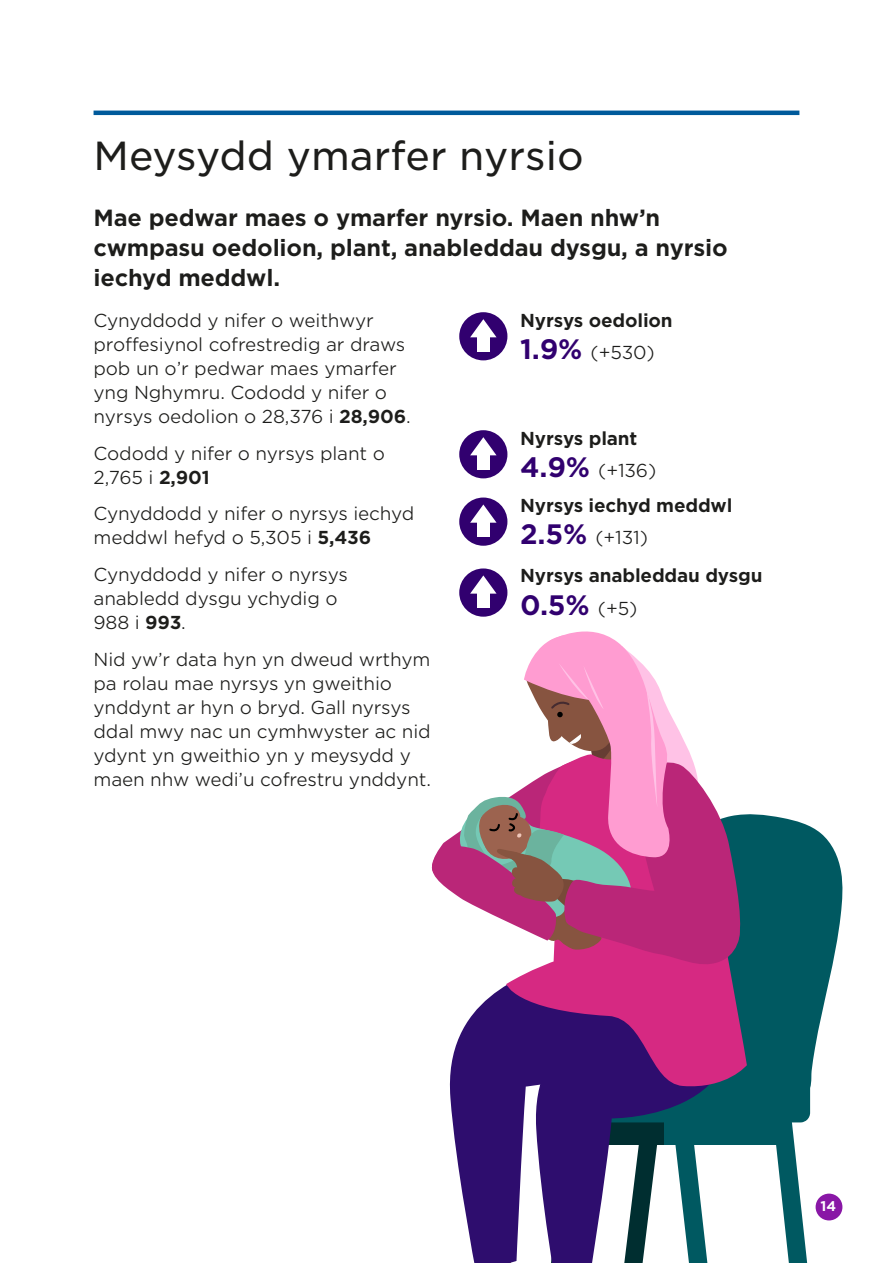
<style>
.page{position:relative;width:893px;height:1263px;background:#fff}
.page>*{position:absolute;margin:0;border:0;box-sizing:border-box;transform-origin:0 0}
.Heading{font:39px "Gotham S Sm";color:#1d1d1b}
.Stat_numbers_negativ{font:700 27px "Gotham S Sm";color:#31006f}
.Lead_in{font:700 22.5px/30px "Gotham S Sm";letter-spacing:-.01em;color:#1d1d1b}
.Body_copy_split{font:300 18px/24px "Gotham S Sm";letter-spacing:-.01em;color:#1d1d1b}
.Body_copy_split-2{font:700 18px "Gotham S Sm";letter-spacing:-.01em;color:#1d1d1b}
.Stat_numbers_positiv{font:300 18px "Gotham S Sm";letter-spacing:-.01em;color:#1d1d1b}
.t1{font:700 13.5px "Gotham S Sm";color:#fff}
.s1{font-weight:700}
.s2{font-weight:700;font-size:27px;color:#31006f}
.s3{font-weight:300;font-size:18px;color:#1d1d1b}
</style>
<div class="page">
<div style="left:816px;top:1193px;width:26px;height:27px;background:#8917a6;border-radius:50%"></div>
<hr style="left:94px;top:111px;width:705px;height:4px;background:#005a9b">
<div style="left:459px;top:312px;width:48px;height:48px;background:#31006f;border-radius:50%"></div>
<svg style="left:470px;top:319px;width:27px;height:18px"></svg>
<div style="left:477px;top:331px;width:13px;height:20px;background:#fff"></div>
<div style="left:459px;top:430px;width:48px;height:48px;background:#31006f;border-radius:50%"></div>
<svg style="left:470px;top:437px;width:27px;height:18px"></svg>
<div style="left:477px;top:449px;width:13px;height:20px;background:#fff"></div>
<div style="left:459px;top:497px;width:48px;height:49px;background:#31006f;border-radius:50%"></div>
<svg style="left:470px;top:504px;width:27px;height:19px"></svg>
<div style="left:477px;top:516px;width:13px;height:20px;background:#fff"></div>
<div style="left:459px;top:568px;width:48px;height:49px;background:#31006f;border-radius:50%"></div>
<svg style="left:470px;top:575px;width:27px;height:19px"></svg>
<div style="left:477px;top:587px;width:13px;height:20px;background:#fff"></div>
<svg style="left:747px;top:814px;width:96px;height:279px;fill:#005961"></svg>
<svg style="left:785px;top:1077px;width:25px;height:186px"></svg>
<svg style="left:449px;top:955px;width:316px;height:308px;fill:#2e0d6e"></svg>
<svg style="left:530px;top:958px;width:255px;height:305px"></svg>
<svg style="left:506px;top:814px;width:241px;height:275px;background:#8a2279"></svg>
<svg style="left:431px;top:631px;width:315px;height:338px"></svg>
<h1 class="Heading" style="left:94px;top:130px;width:492px">Meysydd ymarfer nyrsio</h1>
<p class="Lead_in" style="left:94px;top:202px;width:636px">Mae pedwar maes o ymarfer nyrsio. Maen nhw’n cwmpasu oedolion, plant, anableddau dysgu, a nyrsio iechyd meddwl.</p>
<p class="Body_copy_split" style="left:94px;top:308px;width:319px">Cynyddodd y nifer o weithwyr proffesiynol cofrestredig ar draws pob un o’r pedwar maes ymarfer yng Nghymru. Cododd y nifer o nyrsys oedolion o 28,376 i <span class="s1">28,906</span>.</p>
<p class="Body_copy_split" style="left:94px;top:441px;width:293px">Cododd y nifer o nyrsys plant o<br>2,765 i <span class="s1">2,901</span></p>
<p class="Body_copy_split" style="left:94px;top:501px;width:322px">Cynyddodd y nifer o nyrsys iechyd meddwl hefyd o 5,305 i <span class="s1">5,436</span></p>
<p class="Body_copy_split" style="left:94px;top:562px;width:256px">Cynyddodd y nifer o nyrsys anabledd dysgu ychydig o<br>988 i <span class="s1">993</span>.</p>
<p class="Body_copy_split" style="left:94px;top:647px;width:339px">Nid yw’r data hyn yn dweud wrthym pa rolau mae nyrsys yn gweithio ynddynt ar hyn o bryd. Gall nyrsys ddal mwy nac un cymhwyster ac nid ydynt yn gweithio yn y meysydd y maen nhw wedi’u cofrestru ynddynt.</p>
<p class="Body_copy_split-2" style="left:520px;top:308px;width:154px">Nyrsys oedolion</p>
<p class="Stat_numbers_positiv" style="left:520px;top:341px;width:136px"><span class="s2">1.9%</span> (+530)</p>
<p class="Body_copy_split-2" style="left:520px;top:426px;width:119px">Nyrsys plant</p>
<p class="Stat_numbers_positiv" style="left:520px;top:459px;width:138px"><span class="s2">4.9%</span> (+136)</p>
<p class="Body_copy_split-2" style="left:520px;top:493px;width:214px">Nyrsys iechyd meddwl</p>
<p class="Stat_numbers_positiv" style="left:520px;top:526px;width:129px"><span class="s2">2.5%</span> (+131)</p>
<p class="Body_copy_split-2" style="left:520px;top:563px;width:244px">Nyrsys anableddau dysgu</p>
<p class="Stat_numbers_negativ" style="left:520px;top:586px;width:119px">0.5% <span class="s3">(+5)</span></p>
<p class="t1" style="left:820px;top:1197px;width:17px">14</p>
</div>
